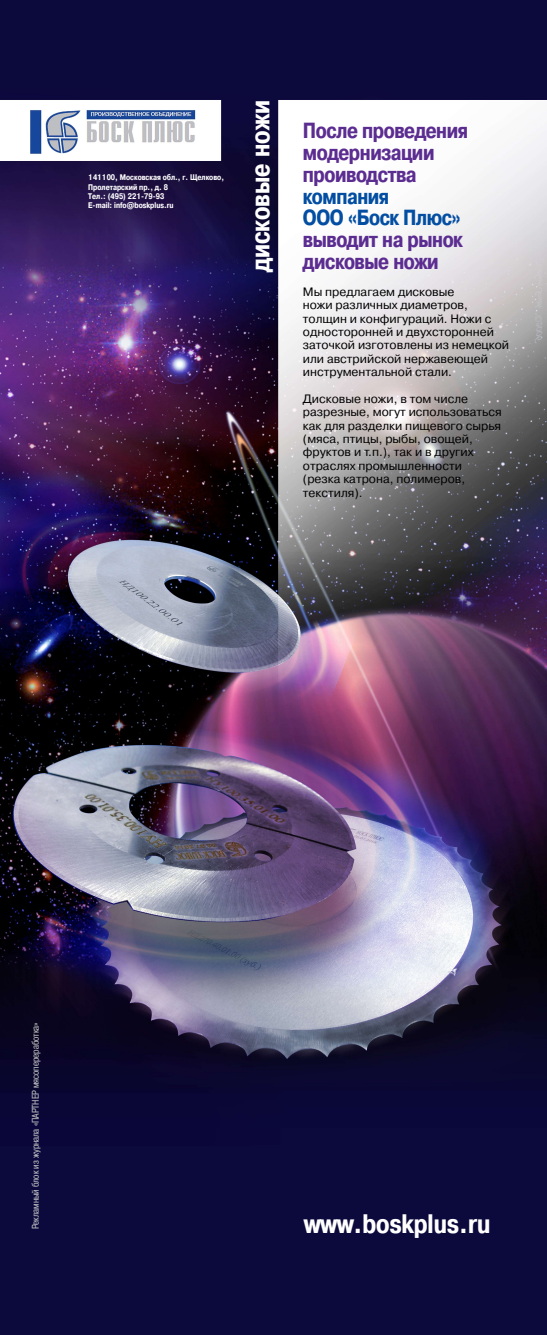
<style>
.page{position:relative;width:547px;height:1335px;background:#fff}
.page>*{position:absolute;margin:0;border:0;box-sizing:border-box;transform-origin:0 0}
.t1{font:700 26.74px "Pragmatica Cond C";color:#fff}
.t2{font:700 21.88px/21.9px "Pragmatica Cond C";letter-spacing:-.02em;color:#5c2d91}
.t3{font:700 21.88px/21.9px "Pragmatica Cond C";letter-spacing:-.02em;color:#034ea2}
.t4{font:12.16px/13.4px "Pragmatica C";color:#000}
.t5{font:9.72px "Pragmatica Cond C";color:#bcbdc0}
.t6{font:700 8.16px/9.2px "Pragmatica Cond C";color:#fff}
</style>
<div class="page">
<img style="left:0;top:0;width:547px;height:1335px">
<p class="t6" style="left:88px;top:173px;width:137px">141100, Московская обл., г. Щелково,<br>Пролетарский пр., д. 8<br>Тел.: (495) 221-79-93<br>E-mail: info@boskplus.ru</p>
<h1 class="t1" style="left:245px;top:272px;width:174px;rotate:-90deg">дисковые ножи</h1>
<h2 class="t2" style="left:303px;top:119px;width:167px">После проведения модернизации проиводства</h2>
<h2 class="t3" style="left:303px;top:185px;width:160px">компания<br>ООО «Боск Плюс»</h2>
<h2 class="t2" style="left:303px;top:229px;width:161px">выводит на рынок дисковые ножи</h2>
<p class="t4" style="left:303px;top:285px;width:208px">Мы предлагаем дисковые<br>ножи различных диаметров, толщин и конфигураций. Ножи с односторонней и двухсторонней заточкой изготовлены из немецкой или австрийской нержавеющей инструментальной стали.</p>
<p class="t4" style="left:303px;top:392px;width:200px">Дисковые ножи, в том числе разрезные, могут использоваться как для разделки пищевого сырья (мяса, птицы, рыбы, овощей, фруктов и т.п.), так и в других отраслях промышленности (резка катрона, полимеров, текстиля).</p>
<p class="t5" style="left:30px;top:1229px;width:208px;rotate:-90deg">Рекламный блок из журнала «ПАРТНЕР мясопереработка»</p>
<h1 class="t1" style="left:304px;top:1209px;width:188px">www.boskplus.ru</h1>
</div>
